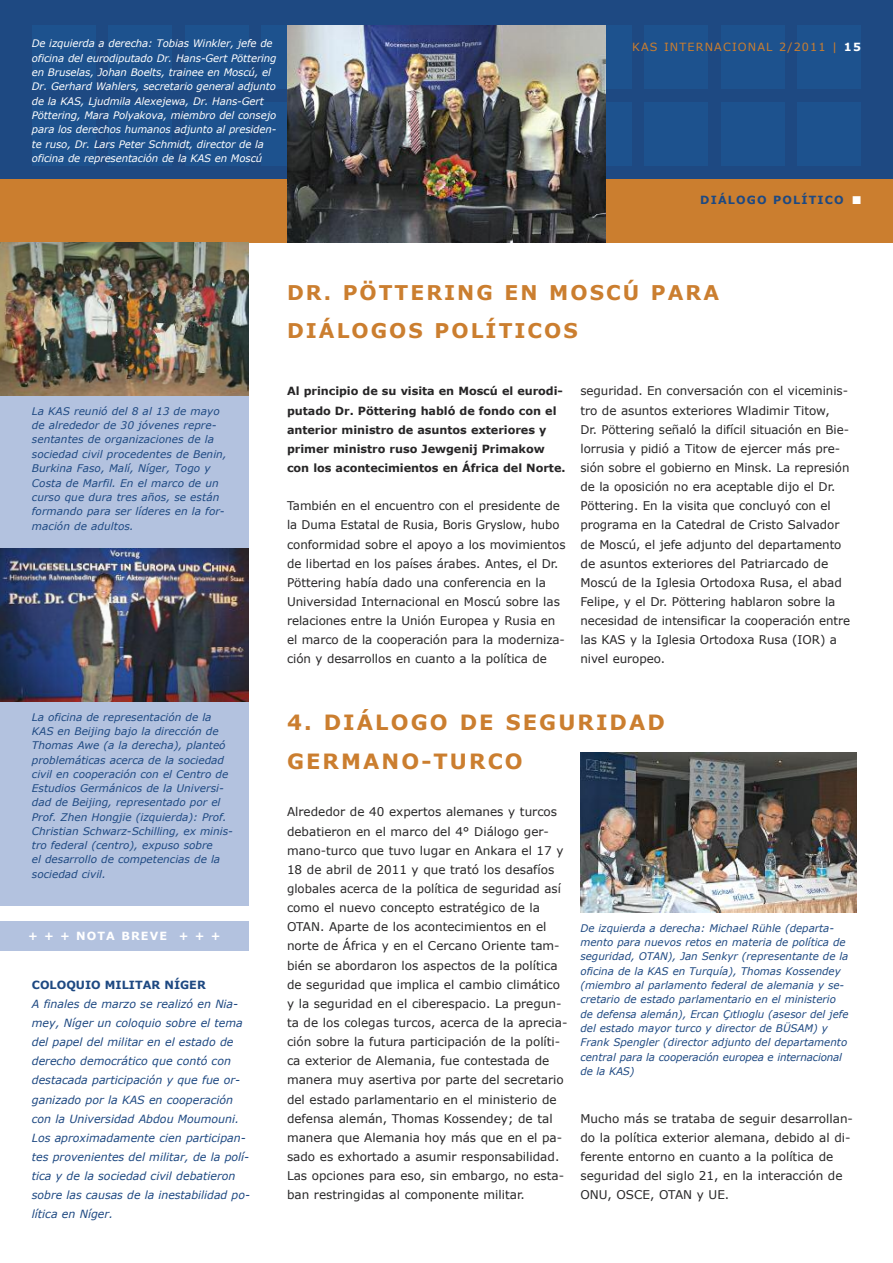
<style>
.page{position:relative;width:893px;height:1263px;background:#fff}
.page>*{position:absolute;margin:0;border:0;box-sizing:border-box;transform-origin:0 0}
.t1{font:700 21px/38.2px "Verdana";letter-spacing:.1em;color:#cb7e2f}
.t2{font:700 20.25px/38.2px "Verdana";letter-spacing:.1em;color:#cb7e2f}
.t3{font:12px/19.2px "Verdana";color:#272627}
.t4{font:italic 11.25px/19.2px "Verdana";color:#1e4982}
.t5{font:700 11.25px/19.2px "Verdana";letter-spacing:-.005em;color:#272627}
.t6{font:11.25px "Verdana";letter-spacing:.1em;color:#cb7e2f}
.t7{font:700 11.25px "Verdana";color:#1e4982}
.t8{font:700 11.25px "Verdana";letter-spacing:.1em;color:#1e4982}
.t9{font:700 11.25px "Verdana";letter-spacing:.1em;color:#fff}
.t10{font:italic 10.5px/14.4px "Verdana";color:#1e4982}
.t11{font:italic 10.35px/14.4px "Verdana";letter-spacing:-.01em;color:#fff}
.s1{font-weight:700;color:#fff}
.s2{color:#fff}
</style>
<div class="page">
<div style="left:0;top:0;width:893px;height:179px;background:#1e4982"></div>
<div style="left:0;top:179px;width:893px;height:63px;background:#cb7e2f"></div>
<div style="left:185px;top:102px;width:64px;height:64px;background:#1d528e"></div>
<div style="left:185px;top:26px;width:64px;height:63px;background:#1d528e"></div>
<div style="left:108px;top:26px;width:64px;height:63px;background:#1d528e"></div>
<div style="left:261px;top:102px;width:64px;height:64px;background:#1d528e"></div>
<div style="left:261px;top:26px;width:64px;height:63px;background:#1d528e"></div>
<div style="left:568px;top:102px;width:63px;height:64px;background:#1d528e"></div>
<div style="left:568px;top:26px;width:63px;height:63px;background:#1d528e"></div>
<div style="left:644px;top:102px;width:64px;height:64px;background:#1d528e"></div>
<div style="left:644px;top:26px;width:64px;height:63px;background:#1d528e"></div>
<div style="left:721px;top:102px;width:63px;height:64px;background:#1d528e"></div>
<div style="left:721px;top:26px;width:63px;height:63px;background:#1d528e"></div>
<div style="left:797px;top:102px;width:64px;height:64px;background:#1d528e"></div>
<div style="left:797px;top:26px;width:64px;height:63px;background:#1d528e"></div>
<div style="left:32px;top:102px;width:64px;height:64px;background:#1d528e"></div>
<div style="left:32px;top:26px;width:64px;height:63px;background:#1d528e"></div>
<div style="left:108px;top:102px;width:64px;height:64px;background:#1d528e"></div>
<img style="left:287px;top:26px;width:319px;height:216px">
<div style="left:0;top:242px;width:249px;height:664px;background:#b3c2df"></div>
<img style="left:0;top:242px;width:249px;height:153px">
<img style="left:0;top:549px;width:249px;height:153px">
<img style="left:580px;top:753px;width:277px;height:159px">
<hr style="left:0;top:887px;width:1px;height:197px;background:#c9c9c9">
<div style="left:0;top:921px;width:249px;height:30px;background:#b3c2df"></div>
<p class="t11" style="left:32px;top:36px;width:246px">De izquierda a derecha: Tobias Winkler, jefe de oficina del eurodiputado Dr. Hans-Gert Pöttering en Bruselas, Johan Boelts, trainee en Moscú, el Dr. Gerhard Wahlers, secretario general adjunto de la KAS, Ljudmila Alexejewa, Dr. Hans-Gert Pöttering, Mara Polyakova, miembro del consejo para los derechos humanos adjunto al presiden&shy;te ruso, Dr. Lars Peter Schmidt, director de la oficina de representación de la KAS en Moscú</p>
<p class="t6" style="left:632px;top:40px;width:230px">KAS INTERNACIONAL 2/2011 | <span class="s1">15</span></p>
<p class="t8" style="left:700px;top:193px;width:162px">DIÁLOGO POLÍTICO <span class="s2">■</span></p>
<p class="t10" style="left:32px;top:403px;width:196px">La KAS reunió del 8 al 13 de mayo de alrededor de 30 jóvenes repre&shy;sentantes de organizaciones de la sociedad civil procedentes de Benin,<br>Burkina Faso, Malí, Níger, Togo y<br>Costa de Marfil. En el marco de un curso que dura tres años, se están formando para ser líderes en la for&shy;mación de adultos.</p>
<p class="t10" style="left:32px;top:710px;width:203px">La oficina de representación de la KAS en Beijing bajo la dirección de Thomas Awe (a la derecha), planteó problemáticas acerca de la sociedad civil en cooperación con el Centro de Estudios Germánicos de la Universi&shy;dad de Beijing, representado por el Prof. Zhen Hongjie (izquierda): Prof.<br>Christian Schwarz-Schilling, ex minis&shy;tro federal (centro), expuso sobre<br>el desarrollo de competencias de la sociedad civil.</p>
<p class="t9" style="left:28px;top:929px;width:194px">+ + + NOTA BREVE + + +</p>
<p class="t7" style="left:32px;top:977px;width:175px">COLOQUIO MILITAR NÍGER</p>
<p class="t4" style="left:32px;top:994px;width:220px">A finales de marzo se realizó en Nia&shy;mey, Níger un coloquio sobre el tema del papel del militar en el estado de derecho democrático que contó con destacada participación y que fue or&shy;ganizado por la KAS en cooperación con la Universidad Abdou Moumouni.<br>Los aproximadamente cien participan&shy;tes provenientes del militar, de la polí&shy;tica y de la sociedad civil debatieron sobre las causas de la inestabilidad po&shy;lítica en Níger.</p>
<h2 class="t2" style="left:287px;top:273px;width:434px">DR. PÖTTERING EN MOSCÚ PARA<br>DIÁLOGOS POLÍTICOS</h2>
<p class="t5" style="left:287px;top:381px;width:280px">Al principio de su visita en Moscú el eurodi&shy;putado Dr. Pöttering habló de fondo con el anterior ministro de asuntos exteriores y primer ministro ruso Jewgenij Primakow con los acontecimientos en África del Norte.</p>
<p class="t3" style="left:287px;top:496px;width:280px">También en el encuentro con el presidente de la Duma Estatal de Rusia, boris Gryslow, hubo conformidad sobre el apoyo a los movimientos de libertad en los países árabes. Antes, el Dr.<br>Pöttering había dado una conferencia en la Universidad Internacional en Moscú sobre las relaciones entre la Unión Europea y Rusia en el marco de la cooperación para la moderniza&shy;ción y desarrollos en cuanto a la política de</p>
<p class="t3" style="left:580px;top:381px;width:271px">seguridad. En conversación con el viceminis&shy;tro de asuntos exteriores Wladimir Titow,<br>Dr. Pöttering señaló la difícil situación en bie&shy;lorrusia y pidió a Titow de ejercer más pre&shy;sión sobre el gobierno en Minsk. La represión de la oposición no era aceptable dijo el Dr.<br>Pöttering. En la visita que concluyó con el programa en la Catedral de Cristo Salvador de Moscú, el jefe adjunto del departamento de asuntos exteriores del Patriarcado de Moscú de la Iglesia Ortodoxa Rusa, el abad Felipe, y el Dr. Pöttering hablaron sobre la necesidad de intensificar la cooperación entre las KAS y la Iglesia Ortodoxa Rusa (IOR) a nivel europeo.</p>
<h1 class="t1" style="left:287px;top:703px;width:379px">4. DIÁLOGO DE SEGURIDAD<br>GERMANO-TURCO</h1>
<p class="t3" style="left:287px;top:802px;width:282px">Alrededor de 40 expertos alemanes y turcos debatieron en el marco del 4° Diálogo ger&shy;mano-turco que tuvo lugar en Ankara el 17 y 18 de abril de 2011 y que trató los desafíos globales acerca de la política de seguridad así como el nuevo concepto estratégico de la OTAN. Aparte de los acontecimientos en el norte de África y en el Cercano Oriente tam&shy;bién se abordaron los aspectos de la política de seguridad que implica el cambio climático y la seguridad en el ciberespacio. La pregun&shy;ta de los colegas turcos, acerca de la aprecia&shy;ción sobre la futura participación de la políti&shy;ca exterior de Alemania, fue contestada de manera muy asertiva por parte del secretario del estado parlamentario en el ministerio de defensa alemán, Thomas Kossendey; de tal manera que Alemania hoy más que en el pa&shy;sado es exhortado a asumir responsabilidad.<br>Las opciones para eso, sin embargo, no esta&shy;ban restringidas al componente militar.</p>
<p class="t10" style="left:580px;top:920px;width:270px">De izquierda a derecha: Michael Rühle (departa&shy;mento para nuevos retos en materia de política de seguridad, OTAN), Jan Senkyr (representante de la oficina de la KAS en Turquía), Thomas Kossendey (miembro al parlamento federal de alemania y se&shy;cretario de estado parlamentario en el ministerio de defensa alemán), Ercan Çıtlıoglu (asesor del jefe del estado mayor turco y director de BÜSAM) y Frank Spengler (director adjunto del departamento central para la cooperación europea e internacional de la KAS)</p>
<p class="t3" style="left:580px;top:1108px;width:274px">Mucho más se trataba de seguir desarrollan&shy;do la política exterior alemana, debido al di&shy;ferente entorno en cuanto a la política de seguridad del siglo 21, en la interacción de ONU, OSCE, OTAN y UE.</p>
</div>
